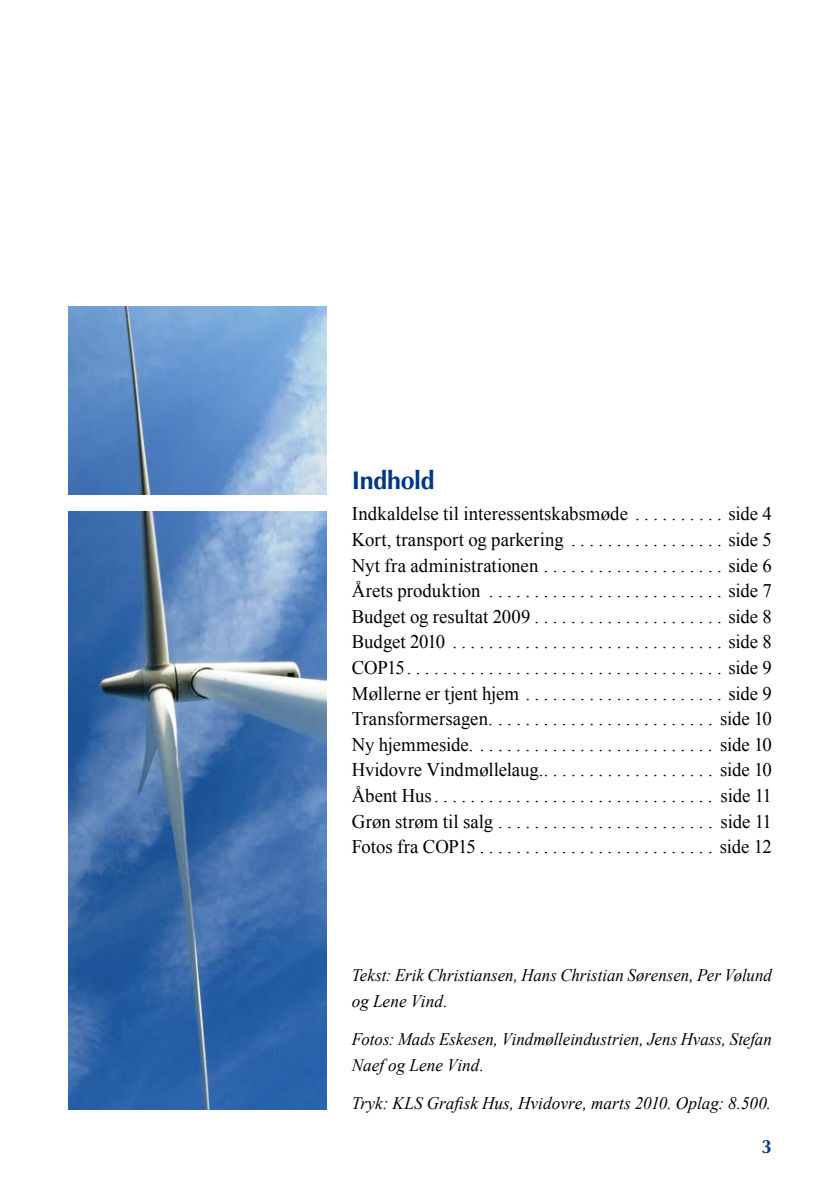
<style>
.page{position:relative;width:840px;height:1191px;background:#fff}
.page>*{position:absolute;margin:0;border:0;box-sizing:border-box;transform-origin:0 0}
.t1{font:700 25.6px "Optima";letter-spacing:-.015em;color:#003882}
.t2{font:19.2px/25.6px "Times New Roman";color:#000;text-align:justify}
.t3{font:700 19.2px "Optima";color:#003882}
.t4{font:italic 17.6px/25.6px "Times New Roman";color:#000;scale:.96 1}
.t5{font:italic 17.6px/25.6px "Times New Roman";color:#000;scale:.95 1}
.t6{font:italic 17.6px "Times New Roman";color:#000}
</style>
<div class="page">
<img style="left:68px;top:307px;width:258px;height:188px">
<img style="left:68px;top:512px;width:258px;height:597px">
<h1 class="t1" style="left:351px;top:465px;width:84px">Indhold</h1>
<p class="t2" style="left:351px;top:501px;width:421px">Indkaldelse til interessentskabsmøde . . . . . . . . . . side 4<br>Kort, transport og parkering . . . . . . . . . . . . . . . . . side 5<br>Nyt fra administrationen . . . . . . . . . . . . . . . . . . . . side 6<br>Årets produktion .......................... side 7<br>Budget og resultat 2009 ..................... side 8<br>Budget 2010 .............................. side 8<br>COP15 ................................... side 9<br>Møllerne er tjent hjem ...................... side 9<br>Transformersagen. ........................ side 10<br>Ny hjemmeside. .......................... side 10<br>Hvidovre Vindmøllelaug. . . . . . . . . . . . . . . . . . . . side 10<br>Åbent Hus ............................... side 11<br>Grøn strøm til salg ........................ side 11<br>Fotos fra COP15 .......................... side 12</p>
<p class="t5" style="left:351px;top:962px;width:443px">Tekst: Erik Christiansen, Hans Christian Sørensen, Per Vølund og Lene Vind.</p>
<p class="t4" style="left:351px;top:1026px;width:438px">Fotos: Mads Eskesen, Vindmølleindustrien, Jens Hvass, Stefan<br>Naef og Lene Vind.</p>
<p class="t6" style="left:351px;top:1091px;width:420px">Tryk: KLS Grafisk Hus, Hvidovre, marts 2010. Oplag: 8.500.</p>
<p class="t3" style="left:761px;top:1135px;width:12px">3</p>
</div>
